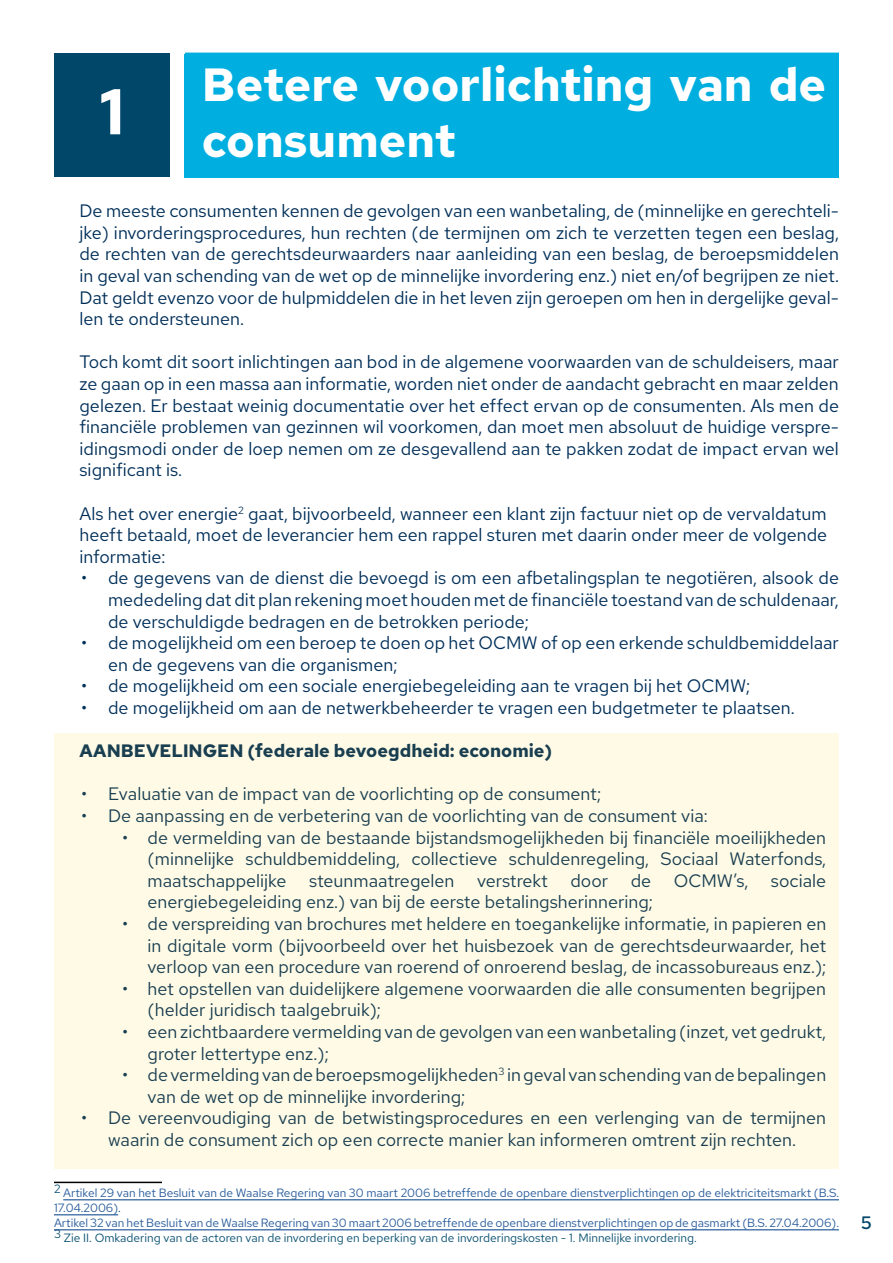
<style>
.page{position:relative;width:893px;height:1263px;background:#fff}
.page>*{position:absolute;margin:0;border:0;box-sizing:border-box;transform-origin:0 0}
.t1{font:700 64.5px "Red Hat Text";color:#fff}
.t2{font:700 46.5px/55.8px "Red Hat Text";color:#fff}
.t3{font:18px/21.6px "Red Hat Text";color:#002f59;text-align:justify}
.t4{font:700 18px "Red Hat Text";color:#002f59}
.t5{font:500 18px "Red Hat Text";color:#014769}
.t6{font:12px/15px "Red Hat Text";color:#275b9b}
.t7{font:12px "Red Hat Text";color:#0a5173}
.s1{color:#0a5173}
</style>
<div class="page">
<hr style="left:54px;top:1182px;width:108px;height:1px;background:#000">
<hr style="left:63px;top:1199px;width:776px;height:1px;background:#275b9b">
<hr style="left:54px;top:1214px;width:64px;height:1px;background:#275b9b">
<hr style="left:54px;top:1229px;width:785px;height:1px;background:#275b9b">
<div style="left:54px;top:733px;width:785px;height:436px;background:#fffae6"></div>
<div style="left:54px;top:53px;width:115px;height:124px;background:#014769"></div>
<div style="left:185px;top:54px;width:654px;height:123px;background:#00aedf"></div>
<h1 class="t1" style="left:99px;top:69px;width:26px">1</h1>
<h2 class="t2" style="left:202px;top:57px;width:626px">Betere voorlichting van de consument</h2>
<p class="t3" style="left:80px;top:200px;width:761px">De meeste consumenten kennen de gevolgen van een wanbetaling, de (minnelijke en gerechteli&shy;jke) invorderingsprocedures, hun rechten (de termijnen om zich te verzetten tegen een beslag, de rechten van de gerechtsdeurwaarders naar aanleiding van een beslag, de beroepsmiddelen in geval van schending van de wet op de minnelijke invordering enz.) niet en/of begrijpen ze niet.<br>Dat geldt evenzo voor de hulpmiddelen die in het leven zijn geroepen om hen in dergelijke geval&shy;len te ondersteunen.</p>
<p class="t3" style="left:80px;top:351px;width:761px">Toch komt dit soort inlichtingen aan bod in de algemene voorwaarden van de schuldeisers, maar ze gaan op in een massa aan informatie, worden niet onder de aandacht gebracht en maar zelden gelezen. Er bestaat weinig documentatie over het effect ervan op de consumenten. Als men de financiële problemen van gezinnen wil voorkomen, dan moet men absoluut de huidige verspre&shy;idingsmodi onder de loep nemen om ze desgevallend aan te pakken zodat de impact ervan wel significant is.</p>
<p class="t3" style="left:80px;top:502px;width:749px">Als het over energie<sup>2</sup> gaat, bijvoorbeeld, wanneer een klant zijn factuur niet op de vervaldatum heeft betaald, moet de leverancier hem een rappel sturen met daarin onder meer de volgende informatie:</p>
<p class="t3" style="left:108px;top:567px;width:732px;text-indent:-27px">• de gegevens van de dienst die bevoegd is om een afbetalingsplan te negotiëren, alsook de mededeling dat dit plan rekening moet houden met de financiële toestand van de schuldenaar, de verschuldigde bedragen en de betrokken periode;</p>
<p class="t3" style="left:108px;top:632px;width:732px;text-indent:-27px">• de mogelijkheid om een beroep te doen op het OCMW of op een erkende schuldbemiddelaar en de gegevens van die organismen;</p>
<p class="t3" style="left:81px;top:675px;width:671px">• de mogelijkheid om een sociale energiebegeleiding aan te vragen bij het OCMW;</p>
<p class="t3" style="left:81px;top:696px;width:715px">• de mogelijkheid om aan de netwerkbeheerder te vragen een budgetmeter te plaatsen.</p>
<p class="t4" style="left:80px;top:739px;width:474px">AANBEVELINGEN (federale bevoegdheid: economie)</p>
<p class="t3" style="left:81px;top:783px;width:522px">• Evaluatie van de impact van de voorlichting op de consument;</p>
<p class="t3" style="left:81px;top:804px;width:628px">• De aanpassing en de verbetering van de voorlichting van de consument via:</p>
<p class="t3" style="left:148px;top:826px;width:680px;text-indent:-26px">• de vermelding van de bestaande bijstandsmogelijkheden bij financiële moeilijkheden (minnelijke schuldbemiddeling, collectieve schuldenregeling, Sociaal Waterfonds, maatschappelijke steunmaatregelen verstrekt</p>
<p class="t3" style="left:570px;top:869px;width:39px">door</p>
<p class="t3" style="left:631px;top:869px;width:119px">de OCMW’s,</p>
<p class="t3" style="left:771px;top:869px;width:57px">sociale</p>
<p class="t3" style="left:148px;top:891px;width:507px">energiebegeleiding enz.) van bij de eerste betalingsherinnering;</p>
<p class="t3" style="left:148px;top:912px;width:680px;text-indent:-26px">• de verspreiding van brochures met heldere en toegankelijke informatie, in papieren en in digitale vorm (bijvoorbeeld over het huisbezoek van de gerechtsdeurwaarder, het verloop van een procedure van roerend of onroerend beslag, de incassobureaus enz.);</p>
<p class="t3" style="left:148px;top:977px;width:680px;text-indent:-26px">• het opstellen van duidelijkere algemene voorwaarden die alle consumenten begrijpen (helder juridisch taalgebruik);</p>
<p class="t3" style="left:148px;top:1020px;width:680px;text-indent:-26px">• een zichtbaardere vermelding van de gevolgen van een wanbetaling (inzet, vet gedrukt, groter lettertype enz.);</p>
<p class="t3" style="left:148px;top:1064px;width:680px;text-indent:-25px">• de vermelding van de beroepsmogelijkheden<sup>3</sup> in geval van schending van de bepalingen van de wet op de minnelijke invordering;</p>
<p class="t3" style="left:81px;top:1107px;width:747px;text-align:center">• De vereenvoudiging van de betwistingsprocedures en een verlenging van de termijnen waarin de consument zich op een correcte manier kan informeren omtrent zijn rechten.</p>
<p class="t6" style="left:54px;top:1185px;width:786px"><sup>2</sup> Artikel 29 van het Besluit van de Waalse Regering van 30 maart 2006 betreffende de openbare dienstverplichtingen op de elektriciteitsmarkt (B.S.<br>17.04.2006)<span class="s1">.<br></span>Artikel 32 van het Besluit van de Waalse Regering van 30 maart 2006 betreffende de openbare dienstverplichtingen op de gasmarkt (B.S. 27.04.2006).</p>
<p class="t7" style="left:54px;top:1230px;width:644px">3 Zie II. Omkadering van de actoren van de invordering en beperking van de invorderingskosten - 1. Minnelijke invordering.</p>
<p class="t5" style="left:861px;top:1210px;width:12px">5</p>
</div>
